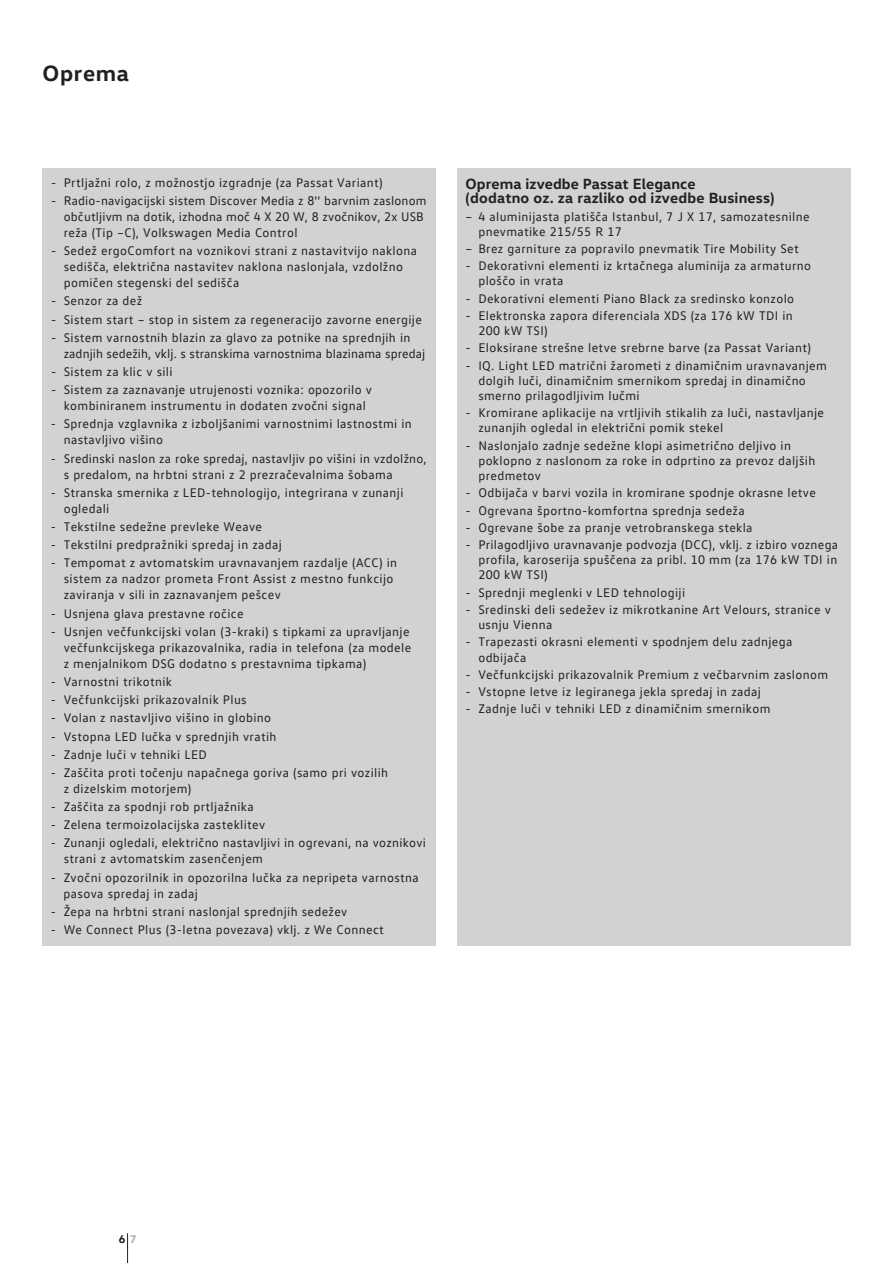
<style>
.page{position:relative;width:893px;height:1263px;background:#fff}
.page>*{position:absolute;margin:0;border:0;box-sizing:border-box;transform-origin:0 0}
.t1{font:700 22.5px "VW Head";letter-spacing:.03em;color:#231f20}
.t2{font:700 15px/14.9px "VW Head";letter-spacing:.01em;color:#231f20}
.t3{font:12.75px/16px "VW Text";letter-spacing:.025em;color:#231f20}
.t4{font:12.75px/16px "VW Text";letter-spacing:.005em;color:#231f20}
.t5{font:700 11.25px "VW Head";color:#231f20}
.s1{color:#a8a9ad}
</style>
<div class="page">
<div style="left:43px;top:168px;width:393px;height:777px;background:#d1d2d4"></div>
<div style="left:457px;top:168px;width:393px;height:777px;background:#d1d2d4"></div>
<hr style="left:127px;top:1233px;width:1px;height:30px;background:#231f20">
<h1 class="t1" style="left:43px;top:66px;width:88px">Oprema</h1>
<p class="t3" style="left:51px;top:175px;width:333px">- Prtljažni rolo, z možnostjo izgradnje (za Passat Variant)</p>
<p class="t3" style="left:64px;top:194px;width:364px;text-indent:-13px">- Radio-navigacijski sistem Discover Media z 8'' barvnim zaslonom občutljivm na dotik, izhodna moč 4 X 20 W, 8 zvočnikov, 2x USB reža (Tip –C), Volkswagen Media Control</p>
<p class="t3" style="left:64px;top:244px;width:355px;text-indent:-13px">- Sedež ergoComfort na voznikovi strani z nastavitvijo naklona sedišča, električna nastavitev naklona naslonjala, vzdolžno pomičen stegenski del sedišča</p>
<p class="t3" style="left:51px;top:294px;width:93px">- Senzor za dež</p>
<p class="t3" style="left:51px;top:312px;width:372px">- Sistem start – stop in sistem za regeneracijo zavorne energije</p>
<p class="t4" style="left:64px;top:330px;width:363px;text-indent:-13px">- Sistem varnostnih blazin za glavo za potnike na sprednjih in zadnjih sedežih, vklj. s stranskima varnostnima blazinama spredaj</p>
<p class="t3" style="left:51px;top:365px;width:123px">- Sistem za klic v sili</p>
<p class="t3" style="left:51px;top:383px;width:323px;text-align:center">- Sistem za zaznavanje utrujenosti voznika: opozorilo v kombiniranem instrumentu in dodaten zvočni signal</p>
<p class="t3" style="left:64px;top:417px;width:350px;text-indent:-13px">- Sprednja vzglavnika z izboljšanimi varnostnimi lastnostmi in nastavljivo višino</p>
<p class="t3" style="left:64px;top:451px;width:364px;text-indent:-13px">- Sredinski naslon za roke spredaj, nastavljiv po višini in vzdolžno, s predalom, na hrbtni strani z 2 prezračevalnima šobama</p>
<p class="t3" style="left:64px;top:485px;width:341px;text-indent:-13px">- Stranska smernika z LED-tehnologijo, integrirana v zunanji ogledali</p>
<p class="t3" style="left:51px;top:520px;width:213px">- Tekstilne sedežne prevleke Weave</p>
<p class="t3" style="left:51px;top:538px;width:233px">- Tekstilni predpražniki spredaj in zadaj</p>
<p class="t3" style="left:64px;top:556px;width:335px;text-indent:-13px">- Tempomat z avtomatskim uravnavanjem razdalje (ACC) in sistem za nadzor prometa Front Assist z mestno funkcijo zaviranja v sili in zaznavanjem pešcev</p>
<p class="t3" style="left:51px;top:606px;width:194px">- Usnjena glava prestavne ročice</p>
<p class="t3" style="left:64px;top:624px;width:349px;text-indent:-13px">- Usnjen večfunkcijski volan (3-kraki) s tipkami za upravljanje večfunkcijskega prikazovalnika, radia in telefona (za modele z menjalnikom DSG dodatno s prestavnima tipkama)</p>
<p class="t3" style="left:51px;top:675px;width:123px">- Varnostni trikotnik</p>
<p class="t3" style="left:51px;top:693px;width:197px">- Večfunkcijski prikazovalnik Plus</p>
<p class="t3" style="left:51px;top:711px;width:222px">- Volan z nastavljivo višino in globino</p>
<p class="t3" style="left:51px;top:729px;width:227px">- Vstopna LED lučka v sprednjih vratih</p>
<p class="t3" style="left:51px;top:747px;width:157px">- Zadnje luči v tehniki LED</p>
<p class="t3" style="left:64px;top:766px;width:326px;text-indent:-13px">- Zaščita proti točenju napačnega goriva (samo pri vozilih z dizelskim motorjem)</p>
<p class="t3" style="left:51px;top:800px;width:204px">- Zaščita za spodnji rob prtljažnika</p>
<p class="t3" style="left:51px;top:818px;width:216px">- Zelena termoizolacijska zasteklitev</p>
<p class="t3" style="left:64px;top:836px;width:364px;text-indent:-13px">- Zunanji ogledali, električno nastavljivi in ogrevani, na voznikovi strani z avtomatskim zasenčenjem</p>
<p class="t3" style="left:64px;top:870px;width:357px;text-indent:-13px">- Zvočni opozorilnik in opozorilna lučka za nepripeta varnostna pasova spredaj in zadaj</p>
<p class="t3" style="left:51px;top:905px;width:298px">- Žepa na hrbtni strani naslonjal sprednjih sedežev</p>
<p class="t3" style="left:51px;top:923px;width:334px">- We Connect Plus (3-letna povezava) vklj. z We Connect</p>
<p class="t2" style="left:466px;top:177px;width:310px">Oprema izvedbe Passat Elegance<br>(dodatno oz. za razliko od izvedbe Business)</p>
<p class="t3" style="left:478px;top:210px;width:333px;line-height:15.1px;text-indent:-13px">– 4 aluminijasta platišča Istanbul, 7 J X 17, samozatesnilne pnevmatike 215/55 R 17</p>
<p class="t3" style="left:466px;top:242px;width:335px">– Brez garniture za popravilo pnevmatik Tire Mobility Set</p>
<p class="t3" style="left:478px;top:260px;width:334px;line-height:15.1px;text-indent:-13px">- Dekorativni elementi iz krtačnega aluminija za armaturno ploščo in vrata</p>
<p class="t3" style="left:466px;top:292px;width:330px">- Dekorativni elementi Piano Black za sredinsko konzolo</p>
<p class="t3" style="left:478px;top:309px;width:316px;line-height:15.1px;text-indent:-13px">- Elektronska zapora diferenciala XDS (za 176 kW TDI in<br>200 kW TSI)</p>
<p class="t3" style="left:466px;top:341px;width:347px">- Eloksirane strešne letve srebrne barve (za Passat Variant)</p>
<p class="t3" style="left:478px;top:359px;width:350px;line-height:15.1px;text-indent:-13px">- IQ. Light LED matrični žarometi z dinamičnim uravnavanjem dolgih luči, dinamičnim smernikom spredaj in dinamično smerno prilagodljivim lučmi</p>
<p class="t3" style="left:478px;top:406px;width:347px;line-height:15.1px;text-indent:-13px">- Kromirane aplikacije na vrtljivih stikalih za luči, nastavljanje zunanjih ogledal in električni pomik stekel</p>
<p class="t3" style="left:478px;top:439px;width:338px;line-height:15.1px;text-indent:-13px">- Naslonjalo zadnje sedežne klopi asimetrično deljivo in poklopno z naslonom za roke in odprtino za prevoz daljših predmetov</p>
<p class="t3" style="left:466px;top:486px;width:352px">- Odbijača v barvi vozila in kromirane spodnje okrasne letve</p>
<p class="t3" style="left:466px;top:503px;width:281px">- Ogrevana športno-komfortna sprednja sedeža</p>
<p class="t3" style="left:466px;top:521px;width:288px">- Ogrevane šobe za pranje vetrobranskega stekla</p>
<p class="t3" style="left:478px;top:538px;width:361px;line-height:15.1px;text-align:justify;text-indent:-13px">- Prilagodljivo uravnavanje podvozja (DCC), vklj. z izbiro voznega profila, karoserija spuščena za pribl. 10 mm (za 176 kW TDI in 200 kW TSI)</p>
<p class="t3" style="left:466px;top:585px;width:221px">- Sprednji meglenki v LED tehnologiji</p>
<p class="t3" style="left:478px;top:603px;width:354px;line-height:15.1px;text-indent:-13px">- Sredinski deli sedežev iz mikrotkanine Art Velours, stranice v usnju Vienna</p>
<p class="t3" style="left:478px;top:636px;width:316px;line-height:15.1px;text-indent:-13px">- Trapezasti okrasni elementi v spodnjem delu zadnjega odbijača</p>
<p class="t3" style="left:466px;top:668px;width:364px">- Večfunkcijski prikazovalnik Premium z večbarvnim zaslonom</p>
<p class="t3" style="left:466px;top:685px;width:297px">- Vstopne letve iz legiranega jekla spredaj in zadaj</p>
<p class="t3" style="left:466px;top:702px;width:306px">- Zadnje luči v tehniki LED z dinamičnim smernikom</p>
<p class="t5" style="left:119px;top:1235px;width:19px">6 <span class="s1">7</span></p>
</div>
